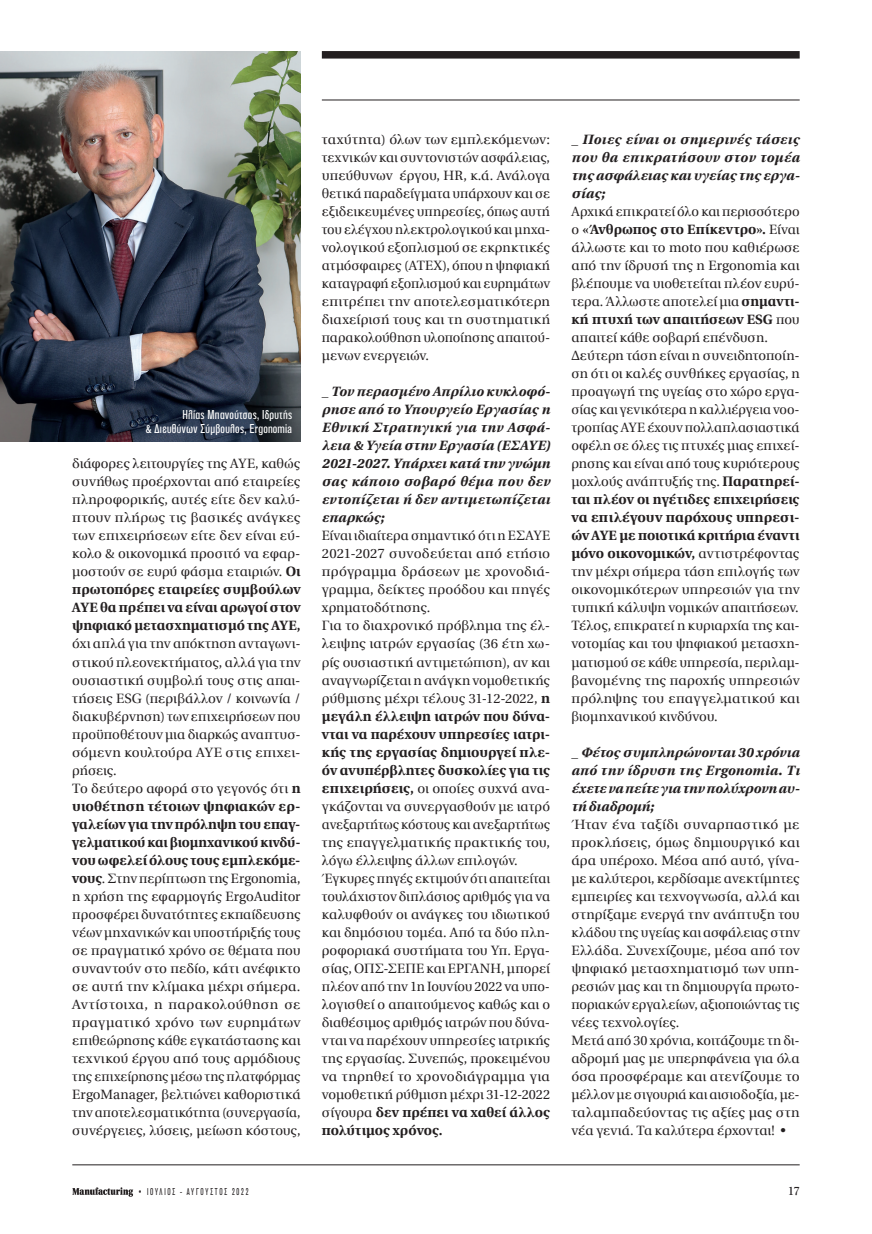
<style>
.page{position:relative;width:872px;height:1234px;background:#fff}
.page>*{position:absolute;margin:0;border:0;box-sizing:border-box;transform-origin:0 0}
.Main_text{font:300 13.5px/18px "Sof Ser";color:#231f20;text-align:justify}
.Main_text-2{font:300 13.5px/18px "Sof Ser";color:#231f20;text-align:justify;scale:.96 1}
.Qusetions{font:italic 300 13.5px/18px "Sof Ser";letter-spacing:.025em;color:#231f20;text-align:justify}
.Lezade{font:12.75px/14.2px "PF Akzidenz Cond";letter-spacing:.025em;color:#fff;text-align:right}
.t1{font:800 12px "Sof Ser";color:#231f20;scale:.9 1}
.t2{font:9.75px "PF Akzidenz Cond";letter-spacing:.235em;color:#231f20;scale:.77 1}
.s1{font-style:inherit}
</style>
<div class="page">
<hr style="left:72px;top:1164px;width:727px;height:1px;background:#231f20">
<svg style="left:72px;top:1187px;width:61px;height:9px"></svg>
<div style="left:322px;top:51px;width:477px;height:8px;background:#231f20"></div>
<hr style="left:322px;top:100px;width:477px;height:1px;background:#231f20">
<img style="left:0;top:51px;width:300px;height:390px">
<p class="Lezade" style="left:146px;top:407px;width:148px">Ηλίας Μπανούτσος, Ιδρυτής<br>&amp; Διευθύνων Σύμβουλος, Ergonomia</p>
<p class="Main_text" style="left:72px;top:455px;width:230px">διάφορες λειτουργίες της ΑΥΕ, καθώς συνήθως προέρχονται από εταιρείες πληροφορικής, αυτές είτε δεν καλύ&shy;πτουν πλήρως τις βασικές ανάγκες των επιχειρήσεων είτε δεν είναι εύ&shy;κολο &amp; οικονομικά προσιτό να εφαρ&shy;μοστούν σε ευρύ φάσμα εταιριών. <span class="s1">Οι πρωτοπόρες εταιρείες συμβούλων ΑΥΕ θα πρέπει να είναι αρωγοί στον ψηφιακό μετασχηματισμό της ΑΥΕ, </span>όχι απλά για την απόκτηση ανταγωνι&shy;στικού πλεονεκτήματος, αλλά για την ουσιαστική συμβολή τους στις απαι&shy;τήσεις ESG (περιβάλλον / κοινωνία / διακυβέρνηση) των επιχειρήσεων που προϋποθέτουν μια διαρκώς αναπτυσ&shy;σόμενη κουλτούρα ΑΥΕ στις επιχει&shy;ρήσεις.</p>
<p class="Main_text" style="left:72px;top:779px;width:230px">Το δεύτερο αφορά στο γεγονός ότι <span class="s1">η υιοθέτηση τέτοιων ψηφιακών ερ&shy;γαλείων για την πρόληψη του επαγ&shy;γελματικού και βιομηχανικού κινδύ&shy;νου ωφελεί όλους τους εμπλεκόμε&shy;νους</span>. Στην περίπτωση της Ergonomia, η χρήση της εφαρμογής ErgoAuditor προσφέρει δυνατότητες εκπαίδευσης νέων μηχανικών και υποστήριξής τους σε πραγματικό χρόνο σε θέματα που συναντούν στο πεδίο, κάτι ανέφικτο σε αυτή την κλίμακα μέχρι σήμερα.<br>Αντίστοιχα, η παρακολούθηση σε πραγματικό χρόνο των ευρημάτων επιθεώρησης κάθε εγκατάστασης και τεχνικού έργου από τους αρμόδιους της επιχείρησης μέσω της πλατφόρμας ErgoManager, βελτιώνει καθοριστικά την αποτελεσματικότητα (συνεργασία, συνέργειες, λύσεις, μείωση κόστους,</p>
<p class="Main_text" style="left:322px;top:131px;width:230px">ταχύτητα) όλων των εμπλεκόμενων: τεχνικών και συντονιστών ασφάλειας, υπεύθυνων έργου, HR, κ.ά. Ανάλογα θετικά παραδείγματα υπάρχουν και σε εξιδεικευμένες υπηρεσίες, όπως αυτή του ελέγχου ηλεκτρολογικού και μηχα&shy;νολογικού εξοπλισμού σε εκρηκτικές ατμόσφαιρες (ΑΤΕΧ), όπου η ψηφιακή καταγραφή εξοπλισμού και ευρημάτων επιτρέπει την αποτελεσματικότερη διαχείρισή τους και τη συστηματική παρακολούθηση υλοποίησης απαιτού&shy;μενων ενεργειών.</p>
<p class="Qusetions" style="left:322px;top:383px;width:230px">_ Τον περασμένο Απρίλιο κυκλοφό&shy;ρησε από το Υπουργείο Εργασίας η Εθνική Στρατηγική για την Ασφά&shy;λεια &amp; Υγεία στην Εργασία (ΕΣΑΥΕ)<br>2021-2027. Υπάρχει κατά την γνώμη σας κάποιο σοβαρό θέμα που δεν εντοπίζεται ή δεν αντιμετωπίζεται επαρκώς;</p>
<p class="Main_text" style="left:322px;top:527px;width:230px">Είναι ιδιαίτερα σημαντικό ότι η ΕΣΑΥΕ 2021-2027 συνοδεύεται από ετήσιο πρόγραμμα δράσεων με χρονοδιά&shy;γραμμα, δείκτες προόδου και πηγές χρηματοδότησης.</p>
<p class="Main_text" style="left:322px;top:617px;width:230px">Για το διαχρονικό πρόβλημα της έλ&shy;λειψης ιατρών εργασίας (36 έτη χω&shy;ρίς ουσιαστική αντιμετώπιση), αν και αναγνωρίζεται η ανάγκη νομοθετικής ρύθμισης μέχρι τέλους 31-12-2022, <span class="s1">η μεγάλη έλλειψη ιατρών που δύνα&shy;νται να παρέχουν υπηρεσίες ιατρι&shy;κής της εργασίας δημιουργεί πλε&shy;όν ανυπέρβλητες δυσκολίες για τις επιχειρήσεις,</span> οι οποίες συχνά ανα&shy;γκάζονται να συνεργασθούν με ιατρό ανεξαρτήτως κόστους και ανεξαρτήτως της επαγγελματικής πρακτικής του, λόγω έλλειψης άλλων επιλογών.</p>
<p class="Main_text-2" style="left:322px;top:869px;width:239px">Έγκυρες πηγές εκτιμούν ότι απαιτείται τουλάχιστον διπλάσιος αριθμός για να καλυφθούν οι ανάγκες του ιδιωτικού και δημόσιου τομέα. Από τα δύο πλη&shy;ροφοριακά συστήματα του Υπ. Εργα&shy;σίας, ΟΠΣ-ΣΕΠΕ και ΕΡΓΑΝΗ, μπορεί πλέον από την 1η Ιουνίου 2022 να υπο&shy;λογισθεί ο απαιτούμενος καθώς και ο διαθέσιμος αριθμός ιατρών που δύνα&shy;νται να παρέχουν υπηρεσίες ιατρικής της εργασίας. Συνεπώς, προκειμένου να τηρηθεί το χρονοδιάγραμμα για νομοθετική ρύθμιση μέχρι 31-12-2022 σίγουρα <span class="s1">δεν πρέπει να χαθεί άλλος πολύτιμος χρόνος.</span></p>
<p class="Qusetions" style="left:571px;top:131px;width:230px">_ Ποιες είναι οι σημερινές τάσεις που θα επικρατήσουν στον τομέα της ασφάλειας και υγείας της εργα&shy;σίας;</p>
<p class="Main_text" style="left:571px;top:203px;width:230px">Αρχικά επικρατεί όλο και περισσότερο ο <span class="s1">«Άνθρωπος στο Επίκεντρο».</span> Είναι άλλωστε και το moto που καθιέρωσε από την ίδρυσή της η Ergonomia και βλέπουμε να υιοθετείται πλέον ευρύ&shy;τερα. Άλλωστε αποτελεί μια <span class="s1">σημαντι&shy;κή πτυχή των απαιτήσεων ESG</span> που απαιτεί κάθε σοβαρή επένδυση.</p>
<p class="Main_text" style="left:571px;top:347px;width:230px">Δεύτερη τάση είναι η συνειδητοποίη&shy;ση ότι οι καλές συνθήκες εργασίας, η προαγωγή της υγείας στο χώρο εργα&shy;σίας και γενικότερα η καλλιέργεια νοο&shy;τροπίας ΑΥΕ έχουν πολλαπλασιαστικά οφέλη σε όλες τις πτυχές μιας επιχεί&shy;ρησης και είναι από τους κυριότερους μοχλούς ανάπτυξής της. <span class="s1">Παρατηρεί&shy;ται πλέον οι ηγέτιδες επιχειρήσεις να επιλέγουν παρόχους υπηρεσι&shy;ών ΑΥΕ με ποιοτικά κριτήρια έναντι μόνο οικονομικών,</span> αντιστρέφοντας την μέχρι σήμερα τάση επιλογής των οικονομικότερων υπηρεσιών για την τυπική κάλυψη νομικών απαιτήσεων.</p>
<p class="Main_text" style="left:571px;top:617px;width:230px">Τέλος, επικρατεί η κυριαρχία της και&shy;νοτομίας και του ψηφιακού μετασχη&shy;ματισμού σε κάθε υπηρεσία, περιλαμ&shy;βανομένης της παροχής υπηρεσιών πρόληψης του επαγγελματικού και βιομηχανικού κινδύνου.</p>
<p class="Qusetions" style="left:571px;top:743px;width:230px">_ Φέτος συμπληρώνονται 30 χρόνια από την ίδρυση της Ergonomia. Τι έχετε να πείτε για την πολύχρονη αυ&shy;τή διαδρομή;</p>
<p class="Main_text" style="left:571px;top:815px;width:230px">Ήταν ένα ταξίδι συναρπαστικό με προκλήσεις, όμως δημιουργικό και άρα υπέροχο. Μέσα από αυτό, γίνα&shy;με καλύτεροι, κερδίσαμε ανεκτίμητες εμπειρίες και τεχνογνωσία, αλλά και στηρίξαμε ενεργά την ανάπτυξη του κλάδου της υγείας και ασφάλειας στην Ελλάδα. Συνεχίζουμε, μέσα από τον ψηφιακό μετασχηματισμό των υπη&shy;ρεσιών μας και τη δημιουργία πρωτο&shy;ποριακών εργαλείων, αξιοποιώντας τις νέες τεχνολογίες.</p>
<p class="Main_text" style="left:571px;top:1031px;width:230px">Μετά από 30 χρόνια, κοιτάζουμε τη δι&shy;αδρομή μας με υπερηφάνεια για όλα όσα προσφέραμε και ατενίζουμε το μέλλον με σιγουριά και αισιοδοξία, με&shy;ταλαμπαδεύοντας τις αξίες μας στη νέα γενιά. Τα καλύτερα έρχονται! •</p>
<p class="t2" style="left:139px;top:1186px;width:144px">• ΙΟΥΛΙΟΣ - ΑΥΓΟΥΣΤΟΣ 2022</p>
<p class="t1" style="left:788px;top:1184px;width:14px">17</p>
</div>
